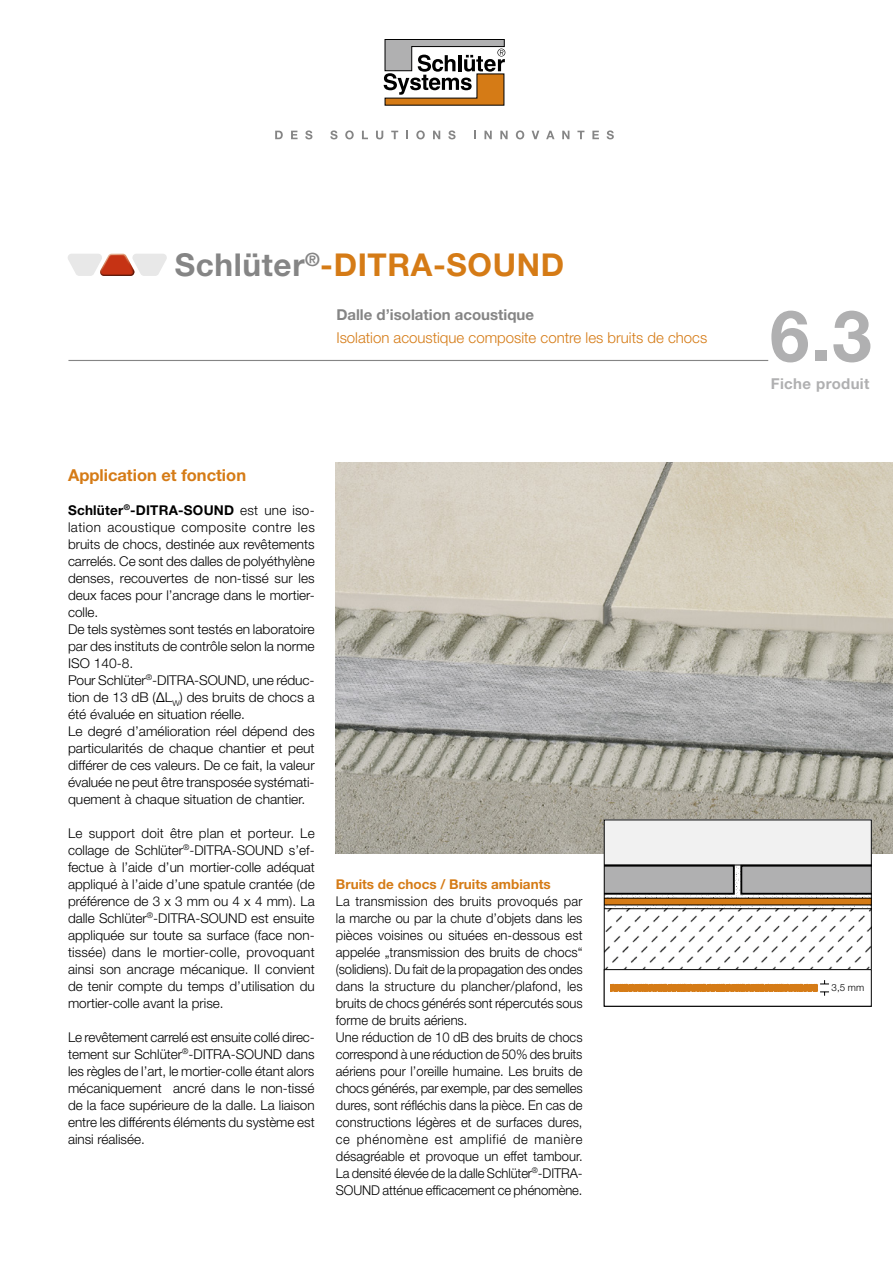
<style>
.page{position:relative;width:893px;height:1263px;background:#fff}
.page>*{position:absolute;margin:0;border:0;box-sizing:border-box;transform-origin:0 0}
.t1{font:700 71.25px "Helvetica Neue LT Pro";color:#b0b0b1}
.t2{font:700 31.5px "Helvetica Neue LT Pro";letter-spacing:.02em;color:#d57b16}
.t3{font:700 16.5px "Helvetica Neue LT Pro";color:#d57b16}
.t4{font:300 15px "Helvetica Neue LT Pro";color:#d57b16}
.t5{font:700 15px "Helvetica Neue LT Pro";color:#858585}
.t6{font:700 15px "Helvetica Neue LT Pro";letter-spacing:.02em;color:#b0b0b1}
.t7{font:300 13.5px/17px "Helvetica Neue LT Pro";color:#000;text-align:justify}
.t8{font:300 13.5px/17px "Helvetica Neue LT Pro";color:#000;scale:.96 1}
.t9{font:700 13.5px "Helvetica Neue LT Pro";color:#d57b16}
.t10{font:300 9.9px "Helvetica Neue LT Pro";color:#000}
.s1{color:#858585}
.s2{font-weight:700}
</style>
<div class="page">
<img style="left:336px;top:462px;width:557px;height:391px">
<div style="left:604px;top:820px;width:267px;height:70px;background:#f1f1f1"></div>
<svg style="left:604px;top:865px;width:267px;height:141px"></svg>
<svg style="left:384px;top:39px;width:121px;height:67px"></svg>
<svg style="left:275px;top:131px;width:8px;height:8px"></svg>
<svg style="left:291px;top:131px;width:7px;height:8px"></svg>
<svg style="left:305px;top:130px;width:7px;height:9px"></svg>
<svg style="left:330px;top:130px;width:8px;height:9px"></svg>
<svg style="left:345px;top:130px;width:9px;height:9px"></svg>
<svg style="left:362px;top:131px;width:6px;height:8px"></svg>
<svg style="left:376px;top:131px;width:7px;height:8px"></svg>
<svg style="left:391px;top:131px;width:7px;height:8px"></svg>
<svg style="left:406px;top:131px;width:2px;height:8px"></svg>
<svg style="left:416px;top:130px;width:9px;height:9px"></svg>
<svg style="left:433px;top:131px;width:7px;height:8px"></svg>
<svg style="left:448px;top:130px;width:8px;height:9px"></svg>
<svg style="left:474px;top:131px;width:2px;height:8px"></svg>
<svg style="left:484px;top:131px;width:8px;height:8px"></svg>
<svg style="left:500px;top:131px;width:8px;height:8px"></svg>
<svg style="left:516px;top:130px;width:8px;height:9px"></svg>
<svg style="left:532px;top:131px;width:7px;height:8px"></svg>
<svg style="left:546px;top:131px;width:8px;height:8px"></svg>
<svg style="left:562px;top:131px;width:7px;height:8px"></svg>
<svg style="left:577px;top:131px;width:7px;height:8px"></svg>
<svg style="left:592px;top:131px;width:7px;height:8px"></svg>
<svg style="left:607px;top:130px;width:7px;height:9px"></svg>
<hr style="left:68px;top:360px;width:700px;height:1px;background:#858585">
<svg style="left:68px;top:254px;width:99px;height:22px"></svg>
<h2 class="t2" style="left:175px;top:246px;width:391px"><span class="s1">Schlüter</span><sup>®</sup>-DITRA-SOUND</h2>
<p class="t5" style="left:336px;top:305px;width:199px">Dalle d’isolation acoustique</p>
<p class="t4" style="left:336px;top:328px;width:372px">Isolation acoustique composite contre les bruits de chocs</p>
<p class="t3" style="left:68px;top:464px;width:180px">Application et fonction</p>
<p class="t7" style="left:68px;top:501px;width:248px;text-align:left"><span class="s2">Schlüter</span><sup>®</sup><span class="s2">-DITRA-SOUND</span> est une iso&shy;lation acoustique composite contre les bruits de chocs, destinée aux revêtements carrelés. Ce sont des dalles de polyéthylène denses, recouvertes de non-tissé sur les deux faces pour l’ancrage dans le mortier&shy;colle.<br>De tels systèmes sont testés en laboratoire par des instituts de contrôle selon la norme ISO 140-8.<br>Pour Schlüter<sup>®</sup>-DITRA-SOUND, une réduc&shy;tion de 13 dB (ΔL<sub>W</sub>) des bruits de chocs a été évaluée en situation réelle.<br>Le degré d’amélioration réel dépend des particularités de chaque chantier et peut différer de ces valeurs. De ce fait, la valeur évaluée ne peut être transposée systémati&shy;quement à chaque situation de chantier.</p>
<p class="t7" style="left:68px;top:824px;width:248px">Le support doit être plan et porteur. Le collage de Schlüter<sup>®</sup>-DITRA-SOUND s’ef&shy;fectue à l’aide d’un mortier-colle adéquat appliqué à l’aide d’une spatule crantée (de préférence de 3 x 3 mm ou 4 x 4 mm). La dalle Schlüter<sup>®</sup>-DITRA-SOUND est ensuite appliquée sur toute sa surface (face non&shy;tissée) dans le mortier-colle, provoquant ainsi son ancrage mécanique. Il convient de tenir compte du temps d’utilisation du mortier-colle avant la prise.</p>
<p class="t7" style="left:68px;top:1028px;width:248px">Le revêtement carrelé est ensuite collé direc&shy;tement sur Schlüter<sup>®</sup>-DITRA-SOUND dans les règles de l’art, le mortier-colle étant alors mécaniquement ancré dans le non-tissé de la face supérieure de la dalle. La liaison entre les différents éléments du système est ainsi réalisée.</p>
<p class="t9" style="left:336px;top:876px;width:216px">Bruits de chocs / Bruits ambiants</p>
<p class="t8" style="left:336px;top:892px;width:259px">La transmission des bruits provoqués par la marche ou par la chute d’objets dans les pièces voisines ou situées en-dessous est appelée „transmission des bruits de chocs“ (solidiens). Du fait de la propagation des ondes dans la structure du plancher/plafond, les bruits de chocs générés sont répercutés sous forme de bruits aériens.<br>Une réduction de 10 dB des bruits de chocs correspond à une réduction de 50% des bruits aériens pour l’oreille humaine. Les bruits de chocs générés, par exemple, par des semelles dures, sont réfléchis dans la pièce. En cas de constructions légères et de surfaces dures, ce phénomène est amplifié de manière désagréable et provoque un effet tambour.<br>La densité élevée de la dalle Schlüter<sup>®</sup>-DITRA-SOUND atténue efficacement ce phénomène.</p>
<h1 class="t1" style="left:770px;top:292px;width:103px">6.3</h1>
<p class="t6" style="left:771px;top:375px;width:100px">Fiche produit</p>
<p class="t10" style="left:832px;top:982px;width:34px">3,5 mm</p>
</div>
